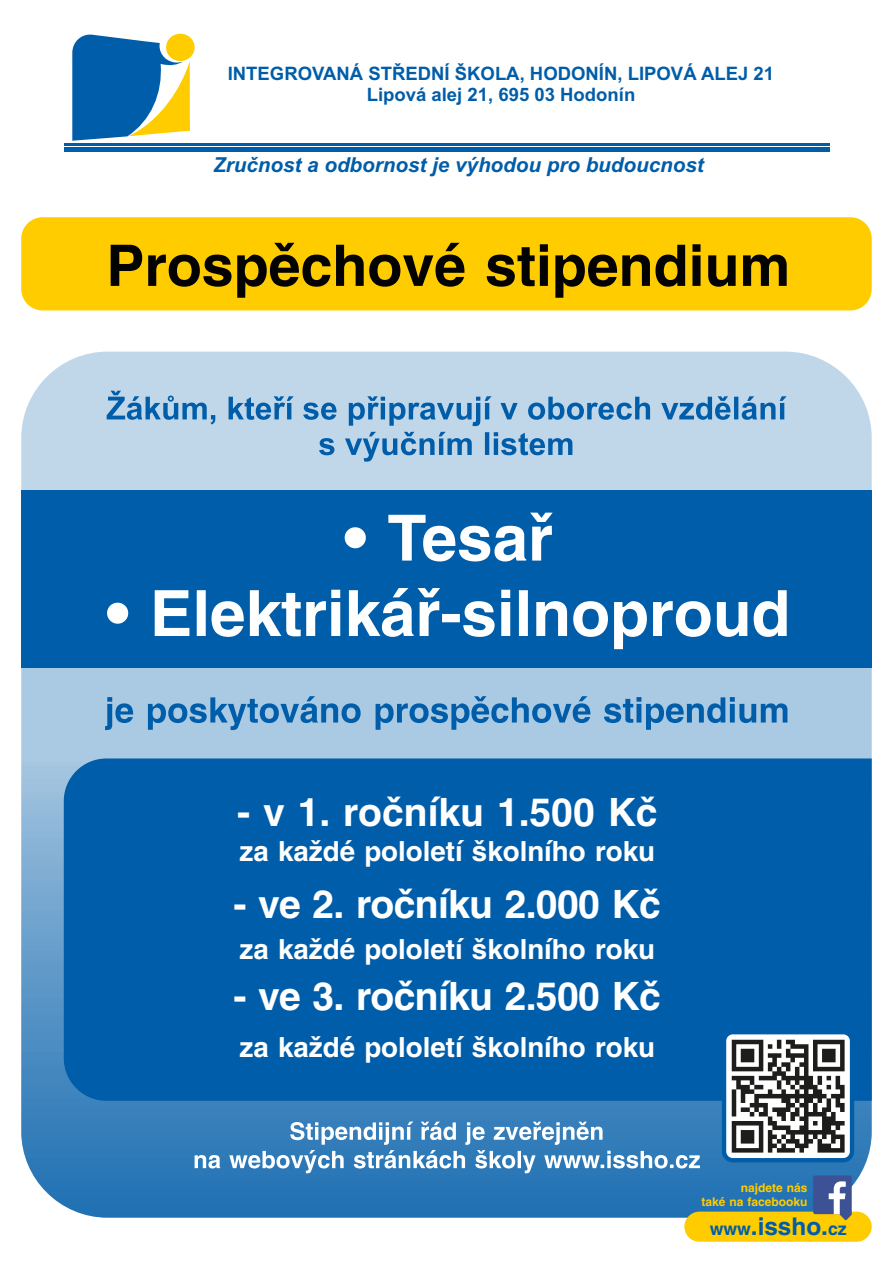
<style>
.page{position:relative;width:893px;height:1263px;background:#fff}
.page>*{position:absolute;margin:0;border:0;box-sizing:border-box;transform-origin:0 0}
.t1{font:700 57.3px "Switzerland CE";color:#020203}
.t2{font:700 39px "Switzerland CE";letter-spacing:-.015em;color:#fff}
.t3{font:700 27.75px "Switzerland CE";color:#fff}
.t4{font:700 24.3px "Switzerland CE";color:#005da9}
.t5{font:italic 700 20.7px "Arial";color:#005da9}
.t6{font:700 18.45px/20.7px "Arial";color:#005da9;text-align:center}
.t7{font:700 12px/14.2px "Switzerland CE";color:#fc0;text-align:right}
.s1{font-size:17.7px}
</style>
<div class="page">
<div style="left:64px;top:147px;width:765px;height:5px;background:#005da9"></div>
<hr style="left:64px;top:143px;width:765px;height:3px;background:#005da9">
<svg style="left:72px;top:33px;width:118px;height:108px"></svg>
<div style="left:166px;top:34px;width:29px;height:27px;background:#fc0;border-radius:50%"></div>
<div style="left:21px;top:217px;width:851px;height:93px;background:#fc0;border-radius:21px"></div>
<div style="left:21px;top:352px;width:851px;height:866px;background:#005da9;border-radius:86px;opacity:.25"></div>
<svg style="left:195px;top:1121px;width:505px;height:52px"></svg>
<svg style="left:107px;top:391px;width:680px;height:71px;background:#9fc1de"></svg>
<div style="left:64px;top:758px;width:808px;height:343px;background:#005da9"></div>
<svg style="left:105px;top:696px;width:682px;height:34px;background:#75a7d0"></svg>
<div style="left:21px;top:490px;width:851px;height:178px;background:#005da9"></div>
<svg style="left:107px;top:513px;width:680px;height:136px"></svg>
<div style="left:684px;top:1211px;width:188px;height:31px;background:#fc0;border-radius:15px"></div>
<svg style="left:813px;top:1175px;width:39px;height:45px"></svg>
<img style="left:724px;top:1032px;width:128px;height:128px;border-radius:9px">
<div style="left:722px;top:1030px;width:132px;height:132px;border:4px solid #005da9;border-radius:9px"></div>
<p class="t6" style="left:228px;top:65px;width:548px">INTEGROVANÁ STŘEDNÍ ŠKOLA, HODONÍN, LIPOVÁ ALEJ 21<br>Lipová alej 21, 695 03 Hodonín</p>
<p class="t5" style="left:213px;top:157px;width:492px">Zručnost a odbornost je výhodou pro budoucnost</p>
<h1 class="t1" style="left:106px;top:241px;width:685px">Prospěchové stipendium</h1>
<h2 class="t2" style="left:237px;top:795px;width:422px">- v 1. ročníku 1.500 Kč</h2>
<p class="t3" style="left:240px;top:839px;width:417px">za každé pololetí školního roku</p>
<h2 class="t2" style="left:233px;top:888px;width:429px">- ve 2. ročníku 2.000 Kč</h2>
<p class="t3" style="left:240px;top:937px;width:417px">za každé pololetí školního roku</p>
<h2 class="t2" style="left:233px;top:980px;width:429px">- ve 3. ročníku 2.500 Kč</h2>
<p class="t3" style="left:240px;top:1035px;width:417px">za každé pololetí školního roku</p>
<p class="t7" style="left:701px;top:1181px;width:108px">najdete nás<br>také na facebooku</p>
<p class="t4" style="left:710px;top:1216px;width:138px"><span class="s1">www</span>.issho.<span class="s1">cz</span></p>
</div>
